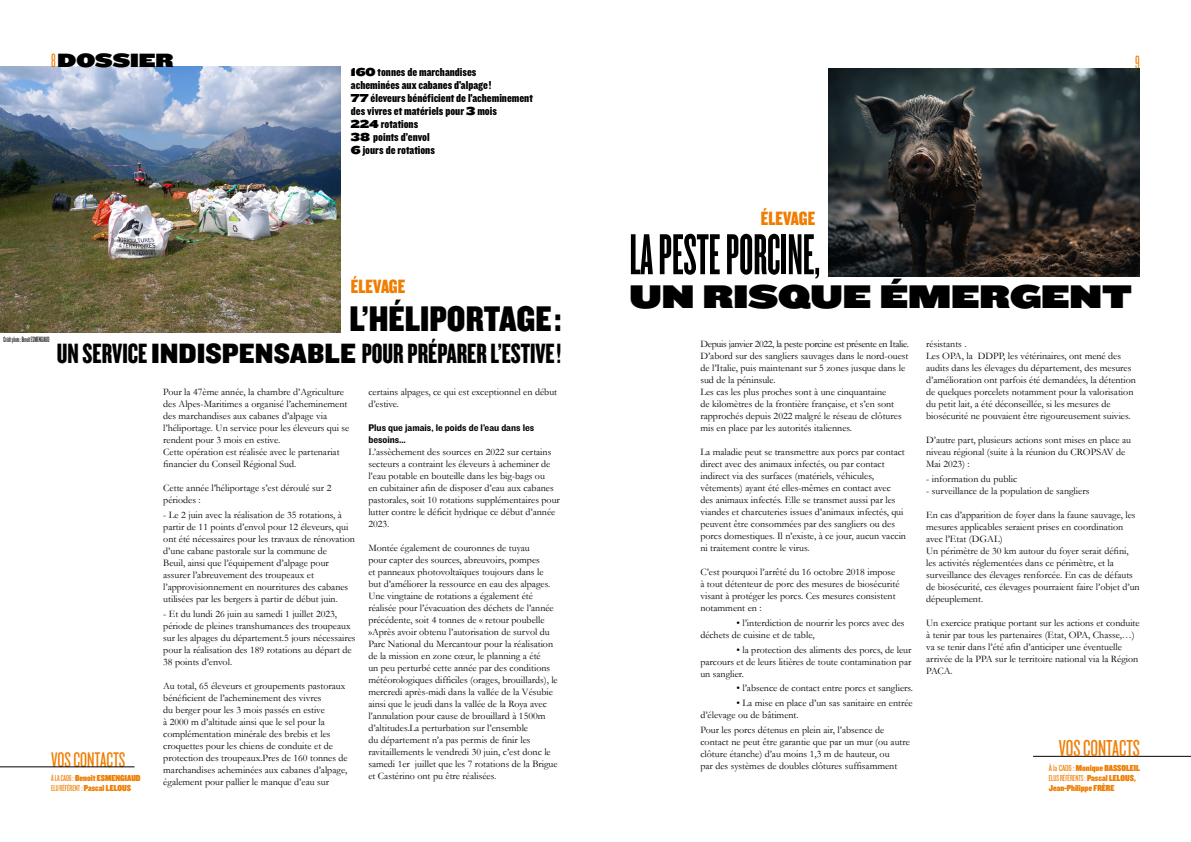
<style>
.page{position:relative;width:1191px;height:842px;background:#fff}
.page>*{position:absolute;margin:0;border:0;box-sizing:border-box;transform-origin:0 0}
.t1{font:60px "Knockout HTF66 Full Flyweight";color:#000}
.t2{font:37px "Knockout HTF70 Full Welterwt";color:#000}
.t3{font:34px "Knockout HTF94 Ultmt Sumo";color:#000}
.t4{font:29px "Knockout HTF68 Full Featherwt";color:#000}
.t5{font:24px "Knockout HTF27 Junior Bantamwt";color:#ef7d00}
.t6{font:22px "Knockout HTF27 Junior Bantamwt";color:#ef7d00}
.t7{font:20px "Knockout HTF69 Full Liteweight";color:#ef7d00}
.t8{font:20px "Knockout HTF94 Ultmt Sumo";color:#000}
.t9{font:20px "Knockout HTF26 Junior Flyweight";color:#ef7d00}
.t10{font:12px/13px "Knockout HTF70 Full Welterwt";color:#000}
.t11{font:10px/12px "Garamond";color:#000}
.t12{font:10px/12px "Knockout HTF51 Middleweight";color:#000}
.t13{font:9px "Knockout HTF90 Ultmt Welterwt";color:#ef7d00}
.t14{font:9px "Knockout HTF27 Junior Bantamwt";color:#ef7d00}
.t15{font:8px "Knockout HTF26 Junior Flyweight";color:#000}
.s1{font-family:"Knockout HTF26 Junior Flyweight";color:#ef7d00}
.s2{font-family:"Knockout HTF94 Ultmt Sumo"}
.s3{font-family:"Knockout HTF71 Full Middlewt"}
.s4{font-family:"Knockout HTF28 Junior Featherwt"}
.s5{font-family:"Knockout HTF90 Ultmt Welterwt"}
.s6{font-family:"Knockout HTF27 Junior Bantamwt"}
</style>
<div class="page">
<img style="left:0;top:67px;width:341px;height:266px">
<hr style="left:1033px;top:756px;width:158px;height:1px;background:#000">
<hr style="left:0;top:766px;width:135px;height:1px;background:#000">
<img style="left:828px;top:69px;width:312px;height:208px">
<h3 class="t8" style="left:51px;top:49px;width:124px"><span class="s1">8</span> DOSSIER</h3>
<p class="t10" style="left:351px;top:66px;width:183px"><span class="s2">160</span> tonnes de marchandises<br>acheminées aux cabanes d’alpage !<br><span class="s2">77</span> éleveurs bénéficient de l’acheminement des vivres et matériels pour <span class="s2">3</span> mois<br><span class="s2">224</span> rotations<br><span class="s2">38</span> points d’envol<br><span class="s2">6</span> jours de rotations</p>
<h3 class="t7" style="left:761px;top:208px;width:56px">ÉLEVAGE</h3>
<h3 class="t9" style="left:1135px;top:52px;width:6px">9</h3>
<h1 class="t1" style="left:629px;top:225px;width:192px">LA PESTE PORCINE,</h1>
<h3 class="t7" style="left:351px;top:276px;width:56px">ÉLEVAGE</h3>
<h3 class="t3" style="left:629px;top:277px;width:504px">UN RISQUE ÉMERGENT</h3>
<h2 class="t2" style="left:349px;top:299px;width:213px">L’HÉLIPORTAGE :</h2>
<h3 class="t4" style="left:57px;top:338px;width:506px">UN SERVICE <span class="s3">INDISPENSABLE</span> POUR PRÉPARER L’ESTIVE !</h3>
<p class="t15" style="left:3px;top:336px;width:48px">Crédit photo : Benoît ESMENGIAUD</p>
<p class="t11" style="left:700px;top:337px;width:210px">Depuis janvier 2022, la peste porcine est présente en Italie.<br>D’abord sur des sangliers sauvages dans le nord-ouest de l’Italie, puis maintenant sur 5 zones jusque dans le sud de la péninsule.<br>Les cas les plus proches sont à une cinquantaine<br>de kilomètres de la frontière française, et s’en sont rapprochés depuis 2022 malgré le réseau de clôtures mis en place par les autorités italiennes.</p>
<p class="t11" style="left:700px;top:445px;width:207px">La maladie peut se transmettre aux porcs par contact direct avec des animaux infectés, ou par contact indirect via des surfaces (matériels, véhicules, vêtements) ayant été elles-mêmes en contact avec des animaux infectés. Elle se transmet aussi par les viandes et charcuteries issues d’animaux infectés, qui peuvent être consommées par des sangliers ou des porcs domestiques. Il n’existe, à ce jour, aucun vaccin ni traitement contre le virus.</p>
<p class="t11" style="left:700px;top:565px;width:201px">C’est pourquoi l’arrêté du 16 octobre 2018 impose à tout détenteur de porc des mesures de biosécurité visant à protéger les porcs. Ces mesures consistent notamment en :</p>
<p class="t11" style="left:700px;top:616px;width:206px;text-indent:36px">• l’interdiction de nourrir les porcs avec des déchets de cuisine et de table,</p>
<p class="t11" style="left:700px;top:643px;width:212px;text-align:justify;text-indent:36px">• la protection des aliments des porcs, de leur parcours et de leurs litières de toute contamination par un sanglier.</p>
<p class="t11" style="left:736px;top:682px;width:178px">• l’absence de contact entre porcs et sangliers.</p>
<p class="t11" style="left:700px;top:697px;width:214px;text-indent:36px">• La mise en place d’un sas sanitaire en entrée d’élevage ou de bâtiment.</p>
<p class="t11" style="left:700px;top:724px;width:211px">Pour les porcs détenus en plein air, l’absence de contact ne peut être garantie que par un mur (ou autre clôture étanche) d’au moins 1,3 m de hauteur, ou<br>par des systèmes de doubles clôtures suffisamment</p>
<p class="t11" style="left:926px;top:337px;width:211px">résistants .<br>Les OPA, la DDPP, les vétérinaires, ont mené des audits dans les élevages du département, des mesures d’amélioration ont parfois été demandées, la détention de quelques porcelets notamment pour la valorisation du petit lait, a été déconseillée, si les mesures de biosécurité ne pouvaient être rigoureusement suivies.</p>
<p class="t11" style="left:926px;top:433px;width:206px">D’autre part, plusieurs actions sont mises en place au niveau régional (suite à la réunion du CROPSAV de<br>Mai 2023) :</p>
<p class="t11" style="left:926px;top:472px;width:92px">- information du public</p>
<p class="t11" style="left:926px;top:484px;width:165px">- surveillance de la population de sangliers</p>
<p class="t11" style="left:926px;top:508px;width:215px">En cas d’apparition de foyer dans la faune sauvage, les mesures applicables seraient prises en coordination avec l’Etat (DGAL)<br>Un périmètre de 30 km autour du foyer serait défini, les activités réglementées dans ce périmètre, et la surveillance des élevages renforcée. En cas de défauts de biosécurité, ces élevages pourraient faire l’objet d’un dépeuplement.</p>
<p class="t11" style="left:926px;top:616px;width:215px">Un exercice pratique portant sur les actions et conduite à tenir par tous les partenaires (Etat, OPA, Chasse,…) va se tenir dans l’été afin d’anticiper une éventuelle arrivée de la PPA sur le territoire national via la Région PACA.</p>
<p class="t11" style="left:368px;top:385px;width:190px">certains alpages, ce qui est exceptionnel en début d’estive.</p>
<p class="t12" style="left:368px;top:422px;width:167px">Plus que jamais, le poids de l’eau dans les besoins…</p>
<p class="t11" style="left:368px;top:445px;width:193px">L’assèchement des sources en 2022 sur certains secteurs a contraint les éleveurs à acheminer de l’eau potable en bouteille dans les big-bags ou<br>en cubitainer afin de disposer d’eau aux cabanes pastorales, soit 10 rotations supplémentaires pour lutter contre le déficit hydrique ce début d’année 2023.</p>
<p class="t11" style="left:368px;top:541px;width:191px">Montée également de couronnes de tuyau<br>pour capter des sources, abreuvoirs, pompes<br>et panneaux photovoltaïques toujours dans le but d’améliorer la ressource en eau des alpages.<br>Une vingtaine de rotations a également été réalisée pour l’évacuation des déchets de l’année précédente, soit 4 tonnes de « retour poubelle »Après avoir obtenu l’autorisation de survol du Parc National du Mercantour pour la réalisation de la mission en zone cœur, le planning a été<br>un peu perturbé cette année par des conditions météorologiques difficiles (orages, brouillards), le mercredi après-midi dans la vallée de la Vésubie ainsi que le jeudi dans la vallée de la Roya avec l’annulation pour cause de brouillard à 1500m d’altitudes.La perturbation sur l’ensemble<br>du département n’a pas permis de finir les ravitaillements le vendredi 30 juin, c’est donc le samedi 1er juillet que les 7 rotations de la Brigue et Castérino ont pu être réalisées.</p>
<p class="t11" style="left:163px;top:385px;width:187px">Pour la 47ème année, la chambre d’Agriculture des Alpes-Maritimes a organisé l’acheminement des marchandises aux cabanes d’alpage via l’héliportage. Un service pour les éleveurs qui se rendent pour 3 mois en estive.<br>Cette opération est réalisée avec le partenariat financier du Conseil Régional Sud.</p>
<p class="t11" style="left:163px;top:481px;width:170px">Cette année l’héliportage s’est déroulé sur 2 périodes :</p>
<p class="t11" style="left:163px;top:508px;width:193px">- Le 2 juin avec la réalisation de 35 rotations, à partir de 11 points d’envol pour 12 éleveurs, qui ont été nécessaires pour les travaux de rénovation d’une cabane pastorale sur la commune de<br>Beuil, ainsi que l’équipement d’alpage pour assurer l’abreuvement des troupeaux et l’approvisionnement en nourritures des cabanes utilisées par les bergers à partir de début juin.</p>
<p class="t11" style="left:163px;top:607px;width:194px">- Et du lundi 26 juin au samedi 1 juillet 2023, période de pleines transhumances des troupeaux sur les alpages du département.5 jours nécessaires pour la réalisation des 189 rotations au départ de 38 points d’envol.</p>
<p class="t11" style="left:163px;top:679px;width:186px">Au total, 65 éleveurs et groupements pastoraux bénéficient de l’acheminement des vivres<br>du berger pour les 3 mois passés en estive<br>à 2000 m d’altitude ainsi que le sel pour la complémentation minérale des brebis et les croquettes pour les chiens de conduite et de protection des troupeaux.Pres de 160 tonnes de marchandises acheminées aux cabanes d’alpage, également pour pallier le manque d’eau sur</p>
<h3 class="t5" style="left:1058px;top:736px;width:83px">VOS CONTACTS</h3>
<h3 class="t6" style="left:51px;top:748px;width:76px">VOS CONTACTS</h3>
<p class="t13" style="left:1048px;top:763px;width:93px"><span class="s4">À la CA06 :</span> Monique BASSOLEIL</p>
<p class="t14" style="left:1048px;top:773px;width:88px">ELUS RÉFÉRENTS : <span class="s5">Pascal LELOUS,</span></p>
<p class="t13" style="left:1048px;top:783px;width:67px">Jean-Philippe FRÈRE</p>
<p class="t13" style="left:51px;top:773px;width:91px"><span class="s6">À LA CA06 :</span> Benoit ESMENGIAUD</p>
<p class="t14" style="left:51px;top:783px;width:81px">ELU RÉFÉRENT : <span class="s5">Pascal LELOUS</span></p>
</div>
